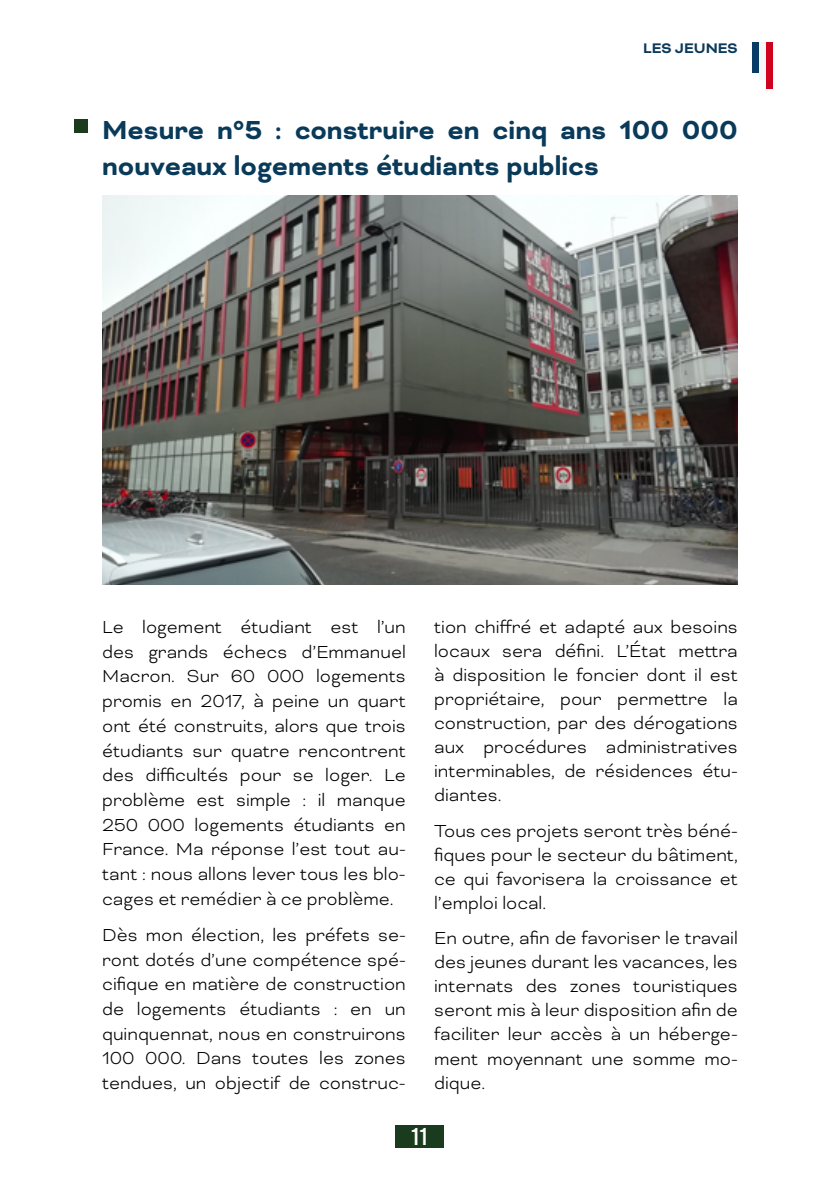
<style>
.page{position:relative;width:840px;height:1191px;background:#fff}
.page>*{position:absolute;margin:0;border:0;box-sizing:border-box;transform-origin:0 0}
.t1{font:700 30px/36px "Bicyclette";color:#093a59}
.t2{font:24.4px "Interstate";color:#fff}
.t3{font:300 20px/24px "Bicyclette";color:#000;text-align:justify}
.t4{font:700 16px "Bicyclette";color:#0c3a5a}
</style>
<div class="page">
<div style="left:396px;top:1125px;width:48px;height:22px;background:#1b3b1e"></div>
<div style="left:751px;top:42px;width:7px;height:31px;background:#083b66"></div>
<div style="left:758px;top:42px;width:7px;height:38px;background:#f6f6f6"></div>
<div style="left:765px;top:42px;width:7px;height:47px;background:#d1001c"></div>
<div style="left:74px;top:119px;width:14px;height:14px;background:#1b3b1e"></div>
<img style="left:102px;top:196px;width:635px;height:388px">
<p class="t4" style="left:642px;top:39px;width:96px">LES JEUNES</p>
<h1 class="t1" style="left:102px;top:112px;width:636px">Mesure n°5 : construire en cinq ans 100 000 nouveaux logements étudiants publics</h1>
<p class="t3" style="left:102px;top:614px;width:305px;line-height:24.6px">Le logement étudiant est l’un des grands échecs d’Emmanuel Macron. Sur 60 000 logements promis en 2017, à peine un quart ont été construits, alors que trois étudiants sur quatre rencontrent des difficultés pour se loger. Le problème est simple : il manque 250 000 logements étudiants en France. Ma réponse l’est tout au&shy;tant : nous allons lever tous les blo&shy;cages et remédier à ce problème.</p>
<p class="t3" style="left:102px;top:922px;width:305px;line-height:24.8px">Dès mon élection, les préfets se&shy;ront dotés d’une compétence spé&shy;cifique en matière de construction de logements étudiants : en un quinquennat, nous en construirons 100 000. Dans toutes les zones tendues, un objectif de construc-</p>
<p class="t3" style="left:434px;top:615px;width:305px">tion chiffré et adapté aux besoins locaux sera défini. L’État mettra à disposition le foncier dont il est propriétaire, pour permettre la construction, par des dérogations aux procédures administratives interminables, de résidences étu&shy;diantes.</p>
<p class="t3" style="left:434px;top:818px;width:305px">Tous ces projets seront très béné&shy;fiques pour le secteur du bâtiment, ce qui favorisera la croissance et l’emploi local.</p>
<p class="t3" style="left:434px;top:926px;width:305px">En outre, afin de favoriser le travail des jeunes durant les vacances, les internats des zones touristiques seront mis à leur disposition afin de faciliter leur accès à un héberge&shy;ment moyennant une somme mo&shy;dique.</p>
<p class="t2" style="left:411px;top:1122px;width:18px">11</p>
</div>
